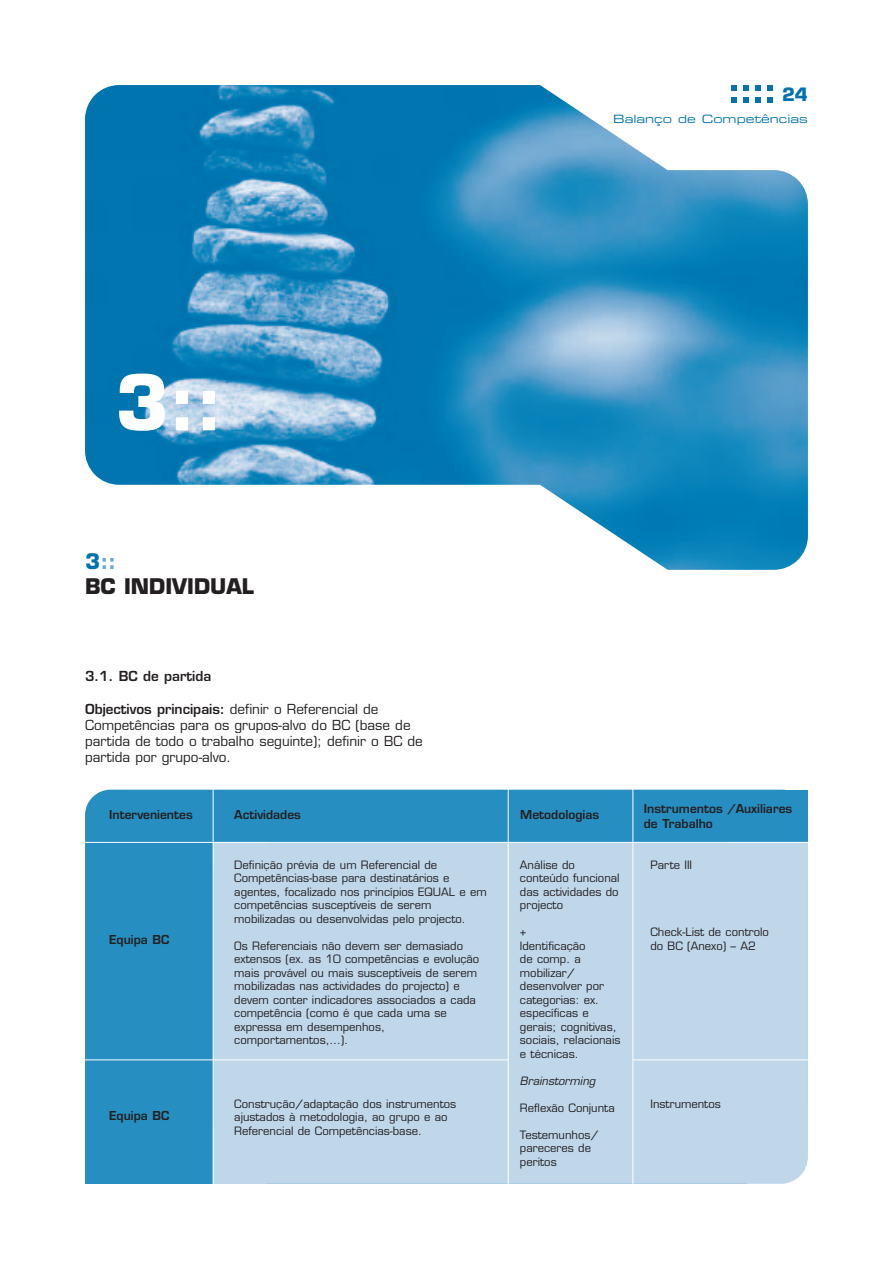
<style>
.page{position:relative;width:893px;height:1263px;background:#fff}
.page>*{position:absolute;margin:0;border:0;box-sizing:border-box;transform-origin:0 0}
.t1{font:700 75px "Eurostile";color:#fff}
.t2{font:700 21px/25.2px "Eurostile";color:#231f20}
.t3{font:700 18px "Eurostile";color:#0073ae}
.t4{font:13.5px/16.2px "Eurostile";color:#231f20}
.t5{font:600 13.5px "Eurostile";color:#231f20}
.t6{font:600 12px/14.4px "Eurostile";color:#231f20}
.t7{font:11.4px "Eurostile Extended Two";color:#0073ae}
.t8{font:11.25px/13.5px "Eurostile";color:#231f20}
.t9{font:italic 11.25px "Eurostile";color:#231f20}
.s1{color:#0073ae}
.s2{color:#6da6d0}
.s3{font-weight:600}
</style>
<div class="page">
<img style="left:85px;top:85px;width:723px;height:485px">
<div style="left:85px;top:790px;width:723px;height:394px;background:#278ec1;border-radius:26px"></div>
<div style="left:672px;top:790px;width:136px;height:63px;background:#278ec1"></div>
<div style="left:85px;top:1062px;width:136px;height:122px;background:#278ec1"></div>
<div style="left:213px;top:842px;width:54px;height:24px;background:#c0d7ea"></div>
<div style="left:746px;top:1103px;width:81px;height:99px;background:#fff;border-radius:27px"></div>
<div style="left:213px;top:843px;width:595px;height:341px;background:#c0d7ea;border-radius:27px"></div>
<div style="left:213px;top:1126px;width:52px;height:58px;background:#c0d7ea"></div>
<div style="left:728px;top:842px;width:80px;height:35px;background:#c0d7ea"></div>
<hr style="left:633px;top:786px;width:1px;height:402px;background:#fff">
<hr style="left:508px;top:785px;width:1px;height:399px;background:#fff">
<hr style="left:213px;top:789px;width:1px;height:397px;background:#fff">
<hr style="left:85px;top:842px;width:723px;height:1px;background:#fff">
<hr style="left:85px;top:1059px;width:423px;height:1px;background:#fff">
<hr style="left:633px;top:1059px;width:175px;height:1px;background:#fff">
<h1 class="t1" style="left:115px;top:374px;width:109px">3::</h1>
<h2 class="t2" style="left:85px;top:550px;width:171px"><span class="s1">3</span><span class="s2">::<br></span>BC INDIVIDUAL</h2>
<p class="t5" style="left:85px;top:671px;width:128px">3.1. BC de partida</p>
<p class="t4" style="left:85px;top:702px;width:339px"><span class="s3">Objectivos principais:</span> definir o Referencial de Competências para os grupos-alvo do BC (base de partida de todo o trabalho seguinte); definir o BC de partida por grupo-alvo.</p>
<h3 class="t3" style="left:782px;top:87px;width:27px">24</h3>
<p class="t7" style="left:613px;top:115px;width:196px">Balanço de Competências</p>
<p class="t6" style="left:109px;top:809px;width:85px">Intervenientes</p>
<p class="t6" style="left:234px;top:809px;width:68px">Actividades</p>
<p class="t6" style="left:520px;top:809px;width:80px">Metodologias</p>
<p class="t8" style="left:520px;top:859px;width:101px">Análise do conteúdo funcional das actividades do projecto</p>
<p class="t8" style="left:520px;top:926px;width:102px">+<br>Identificação<br>de comp. a mobilizar/ desenvolver por categorias: ex. específicas e gerais; cognitivas, sociais, relacionais e técnicas.</p>
<p class="t9" style="left:520px;top:1076px;width:77px">Brainstorming</p>
<p class="t8" style="left:520px;top:1102px;width:96px">Reflexão Conjunta</p>
<p class="t8" style="left:520px;top:1129px;width:80px">Testemunhos/ pareceres de peritos</p>
<p class="t8" style="left:234px;top:859px;width:254px">Definição prévia de um Referencial de Competências-base para destinatários e agentes, focalizado nos princípios EQUAL e em competências susceptíveis de serem mobilizadas ou desenvolvidas pelo projecto.</p>
<p class="t8" style="left:234px;top:940px;width:247px">Os Referenciais não devem ser demasiado extensos (ex. as 10 competências e evolução mais provável ou mais susceptíveis de serem mobilizadas nas actividades do projecto) e devem conter indicadores associados a cada competência (como é que cada uma se expressa em desempenhos, comportamentos,…).</p>
<p class="t6" style="left:109px;top:933px;width:62px">Equipa BC</p>
<p class="t8" style="left:234px;top:1098px;width:224px">Construção/adaptação dos instrumentos ajustados à metodologia, ao grupo e ao<br>Referencial de Competências-base.</p>
<p class="t6" style="left:109px;top:1109px;width:62px">Equipa BC</p>
<p class="t6" style="left:644px;top:803px;width:150px">Instrumentos /Auxiliares de Trabalho</p>
<p class="t8" style="left:650px;top:859px;width:43px">Parte III</p>
<p class="t8" style="left:650px;top:926px;width:120px">Check-List de controlo do BC (Anexo) – A2</p>
<p class="t8" style="left:650px;top:1098px;width:72px">Instrumentos</p>
</div>
